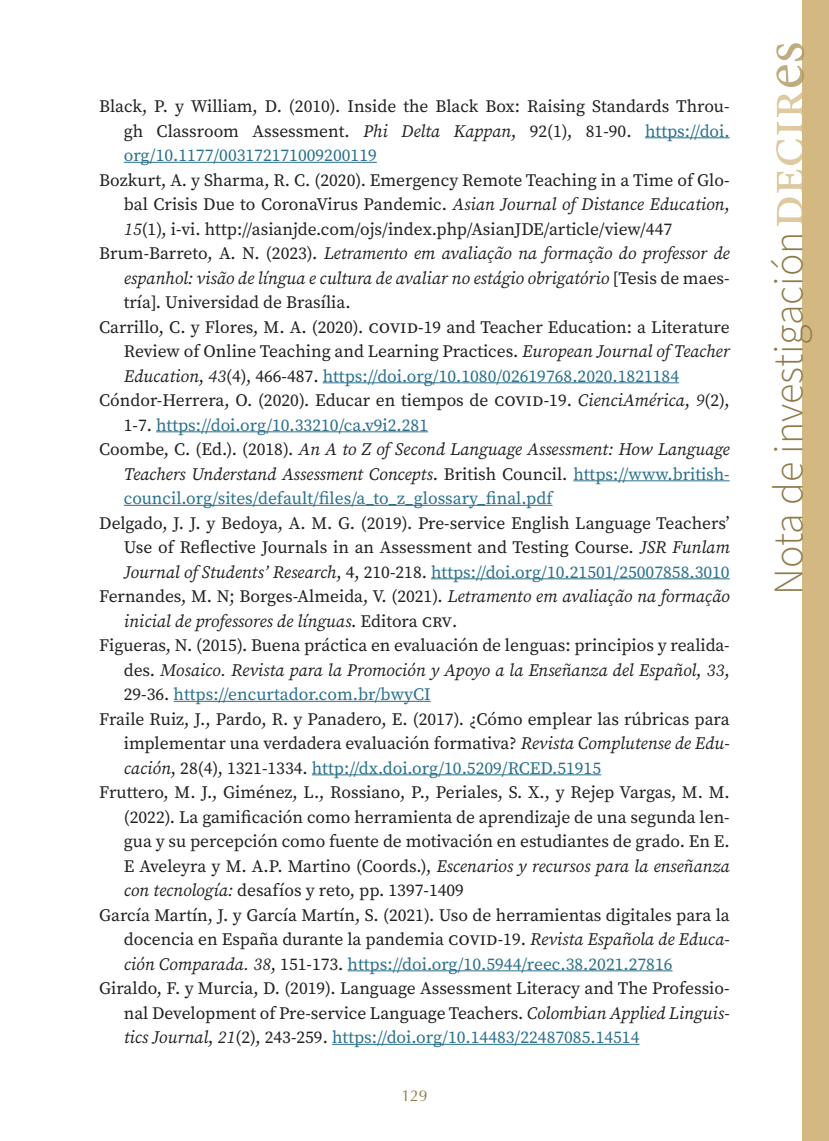
<style>
.page{position:relative;width:829px;height:1141px;background:#fff}
.page>*{position:absolute;margin:0;border:0;box-sizing:border-box;transform-origin:0 0}
.t1{font:300 42px "Source Sans Pro";color:#8f7b4a}
.t2{font:17.5px/24.5px "Source Serif Pro";color:#231f20;text-align:justify}
.t3{font:17.5px "Source Serif Pro";color:#2a718d}
.t4{font:italic 17.5px "Source Serif Pro";color:#231f20}
.t5{font:15.75px "Optima";color:#8f7b4a}
.s1{font-style:italic}
.s2{color:#2a718d}
.s3{font-style:normal}
.s4{font-style:italic;color:#231f20}
.s5{color:#231f20}
.s6{font-style:normal;color:#2a718d}
</style>
<div class="page">
<hr style="left:645px;top:137px;width:84px;height:1px;background:#2a718d">
<hr style="left:124px;top:162px;width:253px;height:1px;background:#2a718d">
<hr style="left:322px;top:382px;width:357px;height:1px;background:#2a718d">
<hr style="left:156px;top:431px;width:272px;height:1px;background:#2a718d">
<hr style="left:573px;top:480px;width:156px;height:1px;background:#2a718d">
<hr style="left:124px;top:505px;width:428px;height:1px;background:#2a718d">
<hr style="left:431px;top:578px;width:298px;height:1px;background:#2a718d">
<hr style="left:173px;top:701px;width:257px;height:1px;background:#2a718d">
<hr style="left:312px;top:774px;width:289px;height:1px;background:#2a718d">
<hr style="left:347px;top:970px;width:325px;height:1px;background:#2a718d">
<hr style="left:332px;top:1044px;width:307px;height:1px;background:#2a718d">
<div style="left:802px;top:0;width:26px;height:1141px;background:#d3b881"></div>
<svg style="left:776px;top:43px;width:28px;height:183px"></svg>
<p class="t2" style="left:124px;top:94px;width:607px;text-indent:-24px">Black, P. y William, D. (2010). Inside the Black Box: Raising Standards Throu&shy;gh Classroom Assessment. <span class="s1">Phi Delta Kappan</span>, 92(1), 81-90. <span class="s2">https://doi. org/10.1177/003172171009200119</span></p>
<p class="t2" style="left:99px;top:167px;width:632px">Bozkurt, A. y Sharma, R. C. (2020). Emergency Remote Teaching in a Time of Glo-</p>
<p class="t2" style="left:124px;top:192px;width:607px">bal Crisis Due to CoronaVirus Pandemic. <span class="s1">Asian Journal of Distance Education</span>,</p>
<p class="t2" style="left:124px;top:216px;width:550px"><span class="s1">15</span>(1), i-vi. http://asianjde.com/ojs/index.php/AsianJDE/article/view/447</p>
<p class="t4" style="left:99px;top:241px;width:632px"><span class="s3">Brum-Barreto, A. N. (2023).</span> Letramento em avaliação na formação do professor de</p>
<p class="t4" style="left:124px;top:266px;width:607px">espanhol: visão de língua e cultura de avaliar no estágio obrigatório <span class="s3">[Tesis de maes-</span></p>
<p class="t2" style="left:124px;top:290px;width:228px">tría]. Universidad de Brasília.</p>
<p class="t2" style="left:99px;top:314px;width:632px">Carrillo, C. y Flores, M. A. (2020). covid-19 and Teacher Education: a Literature</p>
<p class="t2" style="left:124px;top:339px;width:607px">Review of Online Teaching and Learning Practices. <span class="s1">European Journal of Teacher</span></p>
<p class="t3" style="left:124px;top:364px;width:556px"><span class="s4">Education</span><span class="s5">,</span> <span class="s4">43</span><span class="s5">(4), 466-487.</span> https://doi.org/10.1080/02619768.2020.1821184</p>
<p class="t2" style="left:99px;top:388px;width:632px">Cóndor-Herrera, O. (2020). Educar en tiempos de covid-19. <span class="s1">CienciAmérica</span>, <span class="s1">9</span>(2),</p>
<p class="t3" style="left:124px;top:413px;width:306px"><span class="s5">1-7.</span> https://doi.org/10.33210/ca.v9i2.281</p>
<p class="t4" style="left:99px;top:437px;width:631px"><span class="s3">Coombe, C. (Ed.). (2018).</span> An A to Z of Second Language Assessment: How Language</p>
<p class="t4" style="left:124px;top:462px;width:607px">Teachers Understand Assessment Concepts<span class="s3">. British Council.</span> <span class="s6">https://www.british-</span></p>
<p class="t3" style="left:124px;top:486px;width:431px">council.org/sites/default/files/a_to_z_glossary_final.pdf</p>
<p class="t2" style="left:99px;top:510px;width:631px">Delgado, J. J. y Bedoya, A. M. G. (2019). Pre-service English Language Teachers’</p>
<p class="t2" style="left:124px;top:535px;width:607px">Use of Reflective Journals in an Assessment and Testing Course. <span class="s1">JSR Funlam</span></p>
<p class="t3" style="left:124px;top:560px;width:607px"><span class="s4">Journal of Students’ Research</span><span class="s5">, 4, 210-218.</span> https://doi.org/10.21501/25007858.3010</p>
<p class="t2" style="left:99px;top:584px;width:632px">Fernandes, M. N; Borges-Almeida, V. (2021). <span class="s1">Letramento em avaliação na formação</span></p>
<p class="t4" style="left:124px;top:609px;width:335px">inicial de professores de línguas<span class="s3">. Editora crv.</span></p>
<p class="t2" style="left:99px;top:633px;width:632px">Figueras, N. (2015). Buena práctica en evaluación de lenguas: principios y realida-</p>
<p class="t4" style="left:124px;top:658px;width:607px"><span class="s3">des.</span> Mosaico. Revista para la Promoción y Apoyo a la Enseñanza del Español<span class="s3">,</span> 33<span class="s3">,</span></p>
<p class="t3" style="left:124px;top:682px;width:308px"><span class="s5">29-36.</span> https://encurtador.com.br/bwyCI</p>
<p class="t2" style="left:99px;top:706px;width:632px">Fraile Ruiz, J., Pardo, R. y Panadero, E. (2017). ¿Cómo emplear las rúbricas para</p>
<p class="t2" style="left:124px;top:731px;width:607px">implementar una verdadera evaluación formativa? <span class="s1">Revista Complutense de Edu-</span></p>
<p class="t3" style="left:124px;top:756px;width:479px"><span class="s4">cación</span><span class="s5">, 28(4), 1321-1334.</span> http://dx.doi.org/10.5209/RCED.51915</p>
<p class="t2" style="left:99px;top:780px;width:632px">Fruttero, M. J., Giménez, L., Rossiano, P., Periales, S. X., y Rejep Vargas, M. M.</p>
<p class="t2" style="left:124px;top:804px;width:607px">(2022). La gamificación como herramienta de aprendizaje de una segunda len-</p>
<p class="t2" style="left:124px;top:829px;width:607px">gua y su percepción como fuente de motivación en estudiantes de grado. En E.</p>
<p class="t4" style="left:124px;top:854px;width:607px"><span class="s3">E Aveleyra y M. A.P. Martino (Coords.),</span> Escenarios y recursos para la enseñanza</p>
<p class="t2" style="left:124px;top:878px;width:342px"><span class="s1">con tecnología:</span> desafíos y reto, pp. 1397-1409</p>
<p class="t2" style="left:99px;top:902px;width:632px">García Martín, J. y García Martín, S. (2021). Uso de herramientas digitales para la</p>
<p class="t2" style="left:124px;top:927px;width:607px">docencia en España durante la pandemia covid-19. <span class="s1">Revista Española de Educa-</span></p>
<p class="t3" style="left:124px;top:952px;width:550px"><span class="s4">ción Comparada. 38</span><span class="s5">, 151-173.</span> https://doi.org/10.5944/reec.38.2021.27816</p>
<p class="t2" style="left:99px;top:976px;width:631px">Giraldo, F. y Murcia, D. (2019). Language Assessment Literacy and The Professio-</p>
<p class="t2" style="left:124px;top:1000px;width:607px">nal Development of Pre-service Language Teachers. <span class="s1">Colombian Applied Linguis-</span></p>
<p class="t3" style="left:124px;top:1025px;width:517px"><span class="s4">tics Journal</span><span class="s5">,</span> <span class="s4">21</span><span class="s5">(2), 243-259.</span> https://doi.org/10.14483/22487085.14514</p>
<p class="t5" style="left:401px;top:1086px;width:28px">129</p>
<h1 class="t1" style="left:760px;top:595px;width:365px;rotate:-90deg">Nota de investigación</h1>
</div>
